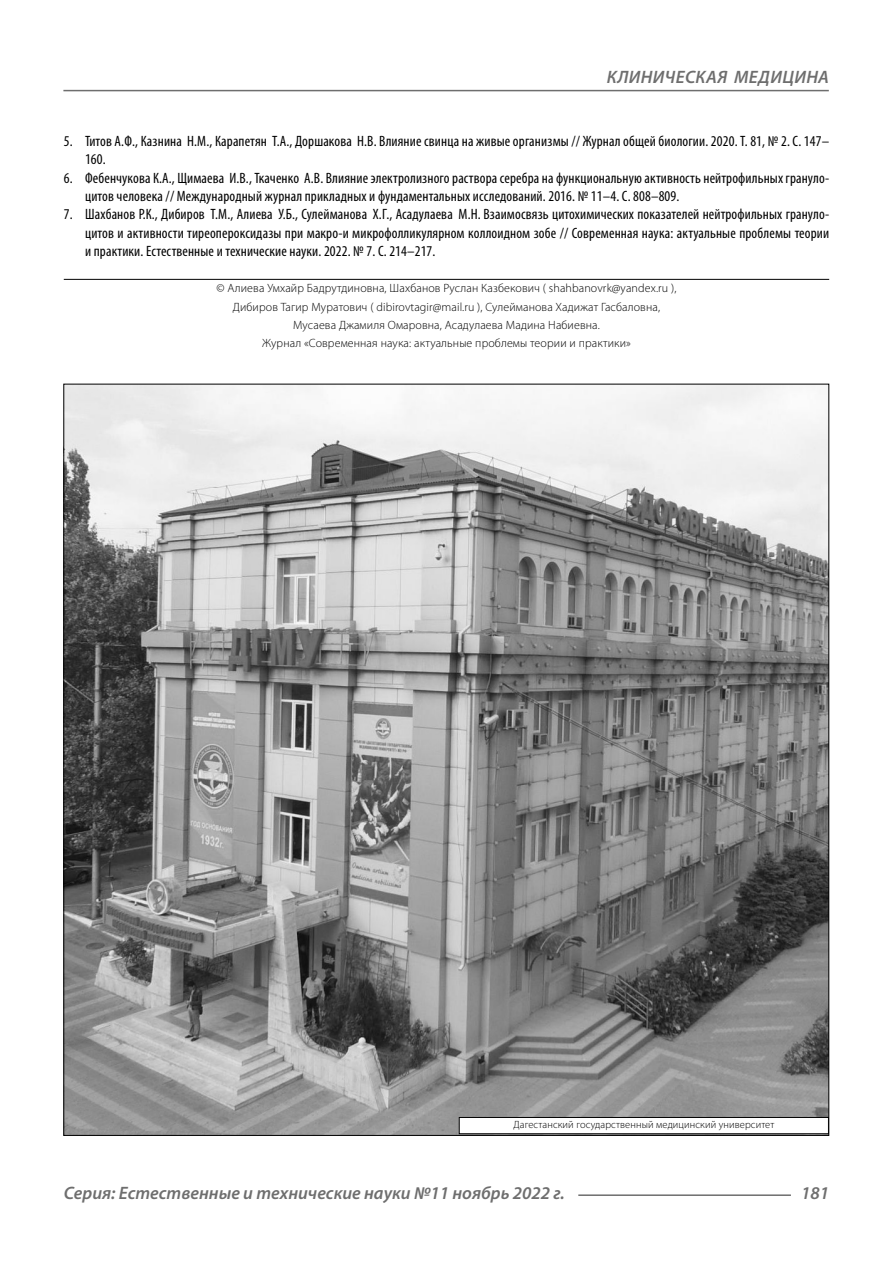
<style>
.page{position:relative;width:893px;height:1263px;background:#fff}
.page>*{position:absolute;margin:0;border:0;box-sizing:border-box;transform-origin:0 0}
.t1{font:italic 600 18px "Myriad Pro";color:#6e6e6e}
.t2{font:condensed 15px/18.3px "Myriad Pro";letter-spacing:.01em;color:#000}
.Copy{font:300 12px/18.3px "Myriad Pro";letter-spacing:.01em;color:#000;text-align:center}
.Author-doc{font:300 10.5px "Myriad Pro";letter-spacing:.01em;color:#000}
</style>
<div class="page">
<hr style="left:64px;top:279px;width:765px;height:1px;background:#000">
<img style="left:65px;top:386px;width:762px;height:748px">
<div style="left:459px;top:1117px;width:369px;height:17px;background:#fff"></div>
<div style="left:459px;top:1117px;width:370px;height:17px;border:1px solid #000"></div>
<hr style="left:578px;top:1194px;width:213px;height:2px;background:#6e6e6e">
<hr style="left:63px;top:90px;width:766px;height:1px;background:#6e6e6e">
<p class="t1" style="left:607px;top:66px;width:23px">Клиническая</p>
<p class="t1" style="left:734px;top:66px;width:13px">медицина</p>
<p class="t2" style="left:85px;top:132px;width:746px;text-indent:-21px">5. Титов А.Ф., Казнина Н.М., Карапетян Т.А., Доршакова Н.В. Влияние свинца на живые организмы // Журнал общей биологии. 2020. Т. 81, № 2. С. 147–<br>160.</p>
<p class="t2" style="left:85px;top:168px;width:746px;text-indent:-21px">6. Фебенчукова К.А., Щимаева И.В., Ткаченко А.В. Влияние электролизного раствора серебра на функциональную активность нейтрофильных грануло&shy;цитов человека // Международный журнал прикладных и фундаментальных исследований. 2016. № 11–4. С. 808–809.</p>
<p class="t2" style="left:85px;top:205px;width:746px;text-align:justify;text-indent:-21px">7. Шахбанов Р.К., Дибиров Т.М., Алиева У.Б., Сулейманова Х.Г., Асадулаева М.Н. Взаимосвязь цитохимических показателей нейтрофильных грануло&shy;цитов и активности тиреопероксидазы при макро-и микрофолликулярном коллоидном зобе // Современная наука: актуальные проблемы теории и практики. Естественные и технические науки. 2022. № 7. С. 214–217.</p>
<p class="Copy" style="left:216px;top:279px;width:462px">© Алиева Умхайр Бадрутдиновна, Шахбанов Руслан Казбекович ( shahbanovrk@yandex.ru ), Дибиров Тагир Муратович ( dibirovtagir@mail.ru ), Сулейманова Хадижат Гасбаловна, Мусаева Джамиля Омаровна, Асадулаева Мадина Набиевна.<br>Журнал «Современная наука: актуальные проблемы теории и практики»</p>
<p class="Author-doc" style="left:513px;top:1118px;width:262px">Дагестанский государственный медицинский университет</p>
<p class="t1" style="left:64px;top:1182px;width:503px">Серия: Естественные и технические науки №11 ноябрь 2022 г.</p>
<p class="t1" style="left:801px;top:1182px;width:30px">181</p>
</div>
